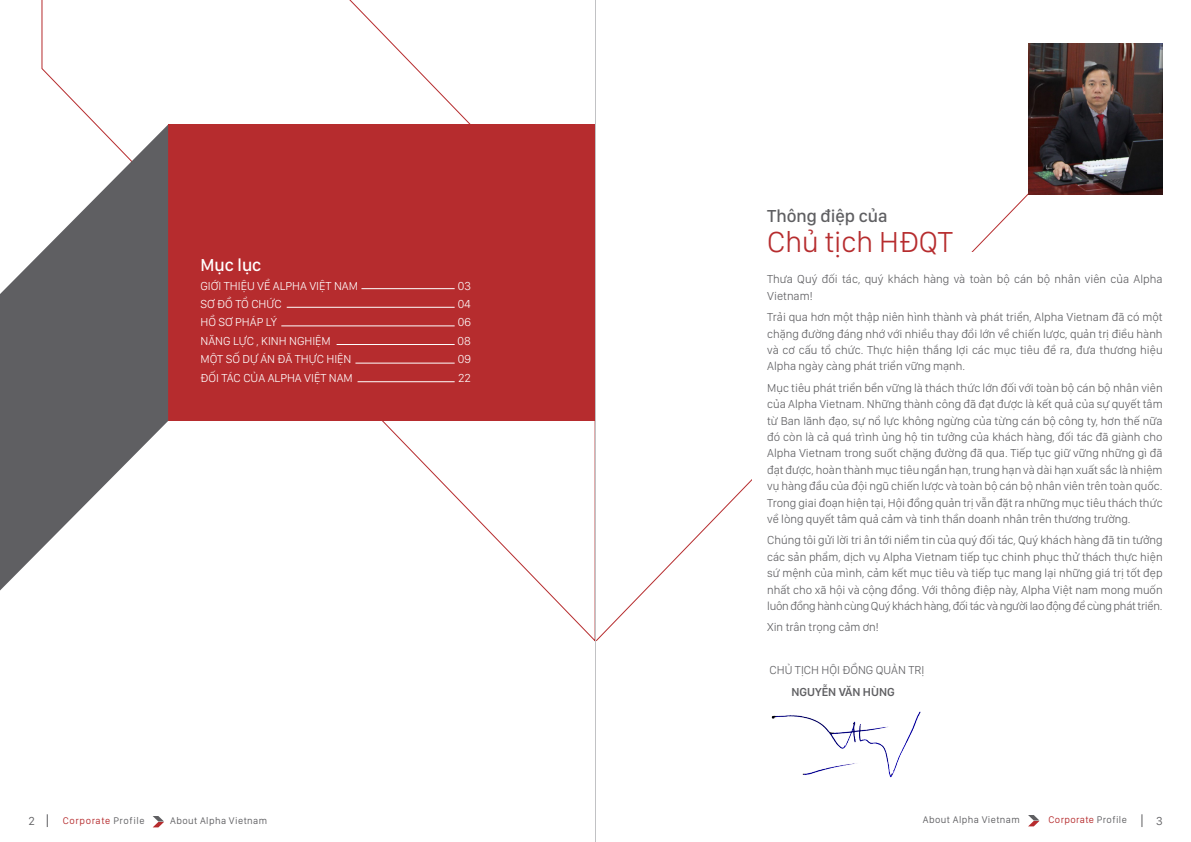
<style>
.page{position:relative;width:1191px;height:842px;background:#fff}
.page>*{position:absolute;margin:0;border:0;box-sizing:border-box;transform-origin:0 0}
.t1{font:300 30px "San Francisco Display";color:#b62c2e}
.t2{font:500 18px "San Francisco Display";color:#5f5f62}
.t3{font:500 18px "San Francisco Display";color:#fff}
.t4{font:300 12px/16.4px "San Francisco Display";color:#5f5f62;text-align:justify}
.t5{font:300 12px "San Francisco Display";color:#fff}
.t6{font:600 12px "San Francisco Display";color:#5f5f62}
.t7{font:12px "San Francisco Display";color:#5f5f62}
.t8{font:10px "San Francisco Display";letter-spacing:.04em;color:#5f5f62}
.t9{font:10px "San Francisco Display";letter-spacing:.045em;color:#b62c2e}
.s1{color:#5f5f62}
</style>
<div class="page">
<svg style="left:153px;top:816px;width:11px;height:11px"></svg>
<svg style="left:1028px;top:815px;width:11px;height:11px"></svg>
<svg style="left:47px;top:814px;width:1px;height:13px"></svg>
<svg style="left:1141px;top:814px;width:1px;height:13px"></svg>
<svg style="left:41px;top:0;width:554px;height:642px"></svg>
<div style="left:168px;top:125px;width:427px;height:296px;background:#b62c2e"></div>
<svg style="left:0;top:125px;width:168px;height:465px;fill:#5f5f62"></svg>
<hr style="left:361px;top:288px;width:93px;height:1px;background:#fff">
<hr style="left:287px;top:307px;width:167px;height:1px;background:#fff">
<hr style="left:281px;top:326px;width:173px;height:1px;background:#fff">
<hr style="left:336px;top:344px;width:118px;height:1px;background:#fff">
<hr style="left:355px;top:363px;width:99px;height:1px;background:#fff">
<hr style="left:357px;top:381px;width:97px;height:1px;background:#fff">
<hr style="left:595px;top:0;width:1px;height:842px;background:#c1c2c4">
<img style="left:771px;top:711px;width:150px;height:67px">
<img style="left:1028px;top:44px;width:134px;height:150px">
<p class="t3" style="left:200px;top:254px;width:62px">Mục lục</p>
<p class="t5" style="left:200px;top:278px;width:159px">GIỚI THIỆU VỀ ALPHA VIỆT NAM</p>
<p class="t5" style="left:458px;top:278px;width:15px">03</p>
<p class="t5" style="left:200px;top:296px;width:83px">SƠ ĐỒ TỔ CHỨC</p>
<p class="t5" style="left:458px;top:296px;width:15px">04</p>
<p class="t5" style="left:200px;top:315px;width:78px">HỒ SƠ PHÁP LÝ</p>
<p class="t5" style="left:458px;top:315px;width:15px">06</p>
<p class="t5" style="left:200px;top:333px;width:132px">NĂNG LỰC , KINH NGHIỆM</p>
<p class="t5" style="left:457px;top:333px;width:15px">08</p>
<p class="t5" style="left:200px;top:352px;width:152px">MỘT SỐ DỰ ÁN ĐÃ THỰC HIỆN</p>
<p class="t5" style="left:458px;top:352px;width:15px">09</p>
<p class="t5" style="left:200px;top:370px;width:154px">ĐỐI TÁC CỦA ALPHA VIỆT NAM</p>
<p class="t5" style="left:458px;top:370px;width:14px">22</p>
<p class="t2" style="left:767px;top:205px;width:122px">Thông điệp của</p>
<p class="t1" style="left:767px;top:223px;width:187px">Chủ tịch HĐQT</p>
<p class="t4" style="left:767px;top:271px;width:397px">Thưa Quý đối tác, quý khách hàng và toàn bộ cán bộ nhân viên của Alpha<br>Vietnam!</p>
<p class="t4" style="left:767px;top:309px;width:397px">Trải qua hơn một thập niên hình thành và phát triển, Alpha Vietnam đã có một chặng đường đáng nhớ với nhiều thay đổi lớn về chiến lược, quản trị điều hành và cơ cấu tổ chức. Thực hiện thắng lợi các mục tiêu đề ra, đưa thương hiệu Alpha ngày càng phát triển vững mạnh.</p>
<p class="t4" style="left:767px;top:379px;width:397px">Mục tiêu phát triển bền vững là thách thức lớn đối với toàn bộ cán bộ nhân viên của Alpha Vietnam. Những thành công đã đạt được là kết quả của sự quyết tâm từ Ban lãnh đạo, sự nổ lực không ngừng của từng cán bộ công ty, hơn thế nữa đó còn là cả quá trình ủng hộ tin tưởng của khách hàng, đối tác đã giành cho Alpha Vietnam trong suốt chặng đường đã qua. Tiếp tục giữ vững những gì đã đạt được, hoàn thành mục tiêu ngắn hạn, trung hạn và dài hạn xuất sắc là nhiệm vụ hàng đầu của đội ngũ chiến lược và toàn bộ cán bộ nhân viên trên toàn quốc.<br>Trong giai đoạn hiện tại, Hội đồng quản trị vẫn đặt ra những mục tiêu thách thức về lòng quyết tâm quả cảm và tinh thần doanh nhân trên thương trường.</p>
<p class="t4" style="left:767px;top:532px;width:397px">Chúng tôi gửi lời tri ân tới niềm tin của quý đối tác, Quý khách hàng đã tin tưởng các sản phẩm, dịch vụ Alpha Vietnam tiếp tục chinh phục thử thách thực hiện sứ mệnh của mình, cảm kết mục tiêu và tiếp tục mang lại những giá trị tốt đẹp nhất cho xã hội và cộng đồng. Với thông điệp này, Alpha Việt nam mong muốn luôn đồng hành cùng Quý khách hàng, đối tác và người lao động để cùng phát triển.</p>
<p class="t4" style="left:767px;top:619px;width:113px">Xin trân trọng cảm ơn!</p>
<p class="t4" style="left:769px;top:662px;width:156px">CHỦ TỊCH HỘI ĐỒNG QUẢN TRỊ</p>
<p class="t6" style="left:791px;top:684px;width:105px">NGUYỄN VĂN HÙNG</p>
<p class="t7" style="left:28px;top:813px;width:8px">2</p>
<p class="t9" style="left:63px;top:814px;width:83px">Corporate <span class="s1">Profile</span></p>
<p class="t8" style="left:170px;top:814px;width:98px">About Alpha Vietnam</p>
<p class="t8" style="left:923px;top:813px;width:98px">About Alpha Vietnam</p>
<p class="t9" style="left:1048px;top:813px;width:80px">Corporate <span class="s1">Profile</span></p>
<p class="t7" style="left:1156px;top:813px;width:8px">3</p>
</div>
